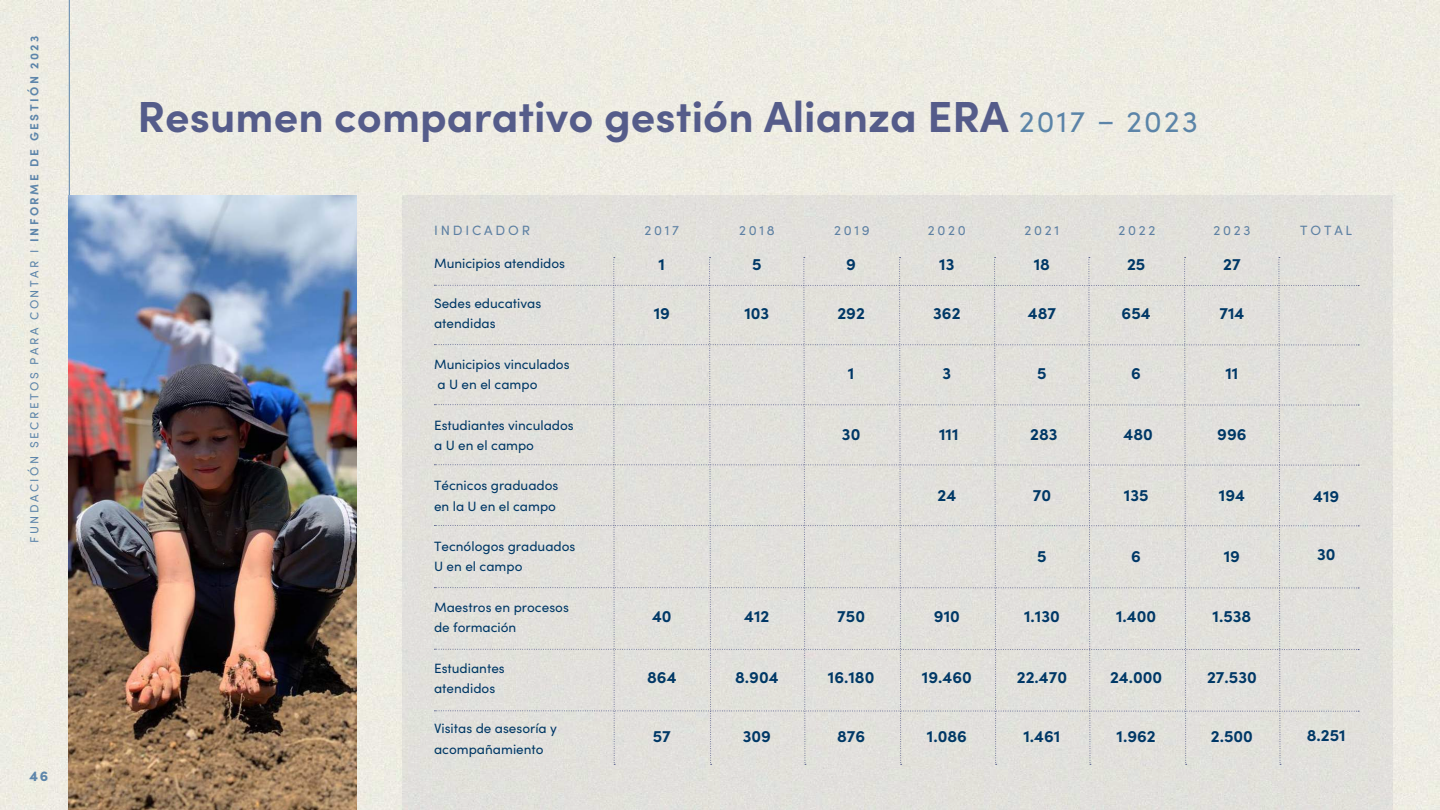
<style>
.page{position:relative;width:1440px;height:810px;background:#eeece3}
.page>*{position:absolute;margin:0;border:0;box-sizing:border-box;transform-origin:0 0}
.t1{font:700 43.58px "Sofia Pro";color:#555c8a}
.t2{font:700 16.5px "Sofia Pro";color:#003866}
.t3{font:900 14.25px "Sofia Pro";color:#5d85aa}
.t4{font:13.5px/20.2px "Sofia Pro";color:#003866}
.t5{font:13.5px "Sofia Pro";letter-spacing:.2em;color:#5d80a3}
.t6{font:11.77px "Sofia Pro";letter-spacing:.21em;color:#5d85aa}
.s1{font-weight:700}
.s2{font-weight:400;font-size:30px;color:#5b84a8}
</style>
<div class="page">
<hr style="left:69px;top:0;width:1px;height:810px;background:#5b84aa">
<div style="left:402px;top:196px;width:991px;height:614px;background:#e2e0dc"></div>
<svg style="left:434px;top:257px;width:925px;height:508px"></svg>
<img style="left:69px;top:196px;width:287px;height:614px">
<p class="t6" style="left:26px;top:543px;width:509px;rotate:-90deg">FUNDACIÓN SECRETOS PARA CONTAR I <span class="s1">INFORME DE GESTIÓN 2023</span></p>
<p class="t3" style="left:30px;top:764px;width:20px">46</p>
<h1 class="t1" style="left:138px;top:83px;width:1062px">Resumen comparativo gestión Alianza ERA <span class="s2">2017 – 2023</span></h1>
<p class="t5" style="left:434px;top:220px;width:97px">INDICADOR</p>
<p class="t5" style="left:645px;top:220px;width:36px">2017</p>
<p class="t5" style="left:739px;top:220px;width:37px">2018</p>
<p class="t5" style="left:834px;top:220px;width:37px">2019</p>
<p class="t5" style="left:928px;top:220px;width:39px">2020</p>
<p class="t5" style="left:1025px;top:220px;width:36px">2021</p>
<p class="t5" style="left:1118px;top:220px;width:38px">2022</p>
<p class="t5" style="left:1213px;top:220px;width:39px">2023</p>
<p class="t5" style="left:1300px;top:220px;width:54px">TOTAL</p>
<p class="t2" style="left:1223px;top:251px;width:19px">27</p>
<p class="t2" style="left:1219px;top:300px;width:26px">714</p>
<p class="t4" style="left:434px;top:252px;width:133px">Municipios atendidos</p>
<p class="t4" style="left:434px;top:293px;width:109px">Sedes educativas atendidas</p>
<p class="t4" style="left:434px;top:353px;width:137px">Municipios vinculados a U en el campo</p>
<p class="t4" style="left:434px;top:414px;width:141px">Estudiantes vinculados a U en el campo</p>
<p class="t4" style="left:434px;top:475px;width:126px">Técnicos graduados en la U en el campo</p>
<p class="t4" style="left:434px;top:536px;width:143px">Tecnólogos graduados<br>U en el campo</p>
<p class="t4" style="left:434px;top:596px;width:136px">Maestros en procesos de formación</p>
<p class="t4" style="left:434px;top:657px;width:72px">Estudiantes atendidos</p>
<p class="t4" style="left:434px;top:718px;width:124px">Visitas de asesoría y acompañamiento</p>
<p class="t2" style="left:659px;top:251px;width:8px">1</p>
<p class="t2" style="left:654px;top:300px;width:18px">19</p>
<p class="t2" style="left:846px;top:251px;width:11px">9</p>
<p class="t2" style="left:837px;top:300px;width:29px">292</p>
<p class="t2" style="left:939px;top:251px;width:17px">13</p>
<p class="t2" style="left:933px;top:300px;width:29px">362</p>
<p class="t2" style="left:1034px;top:251px;width:18px">18</p>
<p class="t2" style="left:1028px;top:300px;width:30px">487</p>
<p class="t2" style="left:1127px;top:251px;width:20px">25</p>
<p class="t2" style="left:1122px;top:300px;width:31px">654</p>
<p class="t2" style="left:752px;top:251px;width:11px">5</p>
<p class="t2" style="left:744px;top:300px;width:26px">103</p>
<p class="t2" style="left:848px;top:361px;width:8px">1</p>
<p class="t2" style="left:943px;top:361px;width:10px">3</p>
<p class="t2" style="left:1225px;top:361px;width:14px">11</p>
<p class="t2" style="left:1131px;top:361px;width:11px">6</p>
<p class="t2" style="left:1037px;top:361px;width:11px">5</p>
<p class="t2" style="left:842px;top:422px;width:20px">30</p>
<p class="t2" style="left:939px;top:422px;width:21px">111</p>
<p class="t2" style="left:1217px;top:422px;width:31px">996</p>
<p class="t2" style="left:1030px;top:422px;width:29px">283</p>
<p class="t2" style="left:1123px;top:422px;width:31px">480</p>
<p class="t2" style="left:938px;top:482px;width:20px">24</p>
<p class="t2" style="left:1219px;top:482px;width:28px">194</p>
<p class="t2" style="left:1033px;top:482px;width:20px">70</p>
<p class="t2" style="left:1124px;top:482px;width:26px">135</p>
<p class="t2" style="left:1313px;top:483px;width:28px">419</p>
<p class="t2" style="left:1317px;top:542px;width:20px">30</p>
<p class="t2" style="left:1224px;top:543px;width:18px">19</p>
<p class="t2" style="left:1131px;top:543px;width:11px">6</p>
<p class="t2" style="left:1037px;top:543px;width:11px">5</p>
<p class="t2" style="left:652px;top:604px;width:21px">40</p>
<p class="t2" style="left:744px;top:604px;width:27px">412</p>
<p class="t2" style="left:837px;top:604px;width:29px">750</p>
<p class="t2" style="left:934px;top:604px;width:27px">910</p>
<p class="t2" style="left:1213px;top:604px;width:40px">1.538</p>
<p class="t2" style="left:1024px;top:604px;width:37px">1.130</p>
<p class="t2" style="left:1116px;top:604px;width:42px">1.400</p>
<p class="t2" style="left:647px;top:665px;width:31px">864</p>
<p class="t2" style="left:735px;top:665px;width:45px">8.904</p>
<p class="t2" style="left:828px;top:665px;width:48px">16.180</p>
<p class="t2" style="left:922px;top:665px;width:51px">19.460</p>
<p class="t2" style="left:1207px;top:665px;width:51px">27.530</p>
<p class="t2" style="left:1017px;top:665px;width:52px">22.470</p>
<p class="t2" style="left:1110px;top:665px;width:54px">24.000</p>
<p class="t2" style="left:1307px;top:722px;width:40px">8.251</p>
<p class="t2" style="left:743px;top:723px;width:30px">309</p>
<p class="t2" style="left:837px;top:723px;width:30px">876</p>
<p class="t2" style="left:927px;top:723px;width:42px">1.086</p>
<p class="t2" style="left:1211px;top:723px;width:44px">2.500</p>
<p class="t2" style="left:1023px;top:723px;width:38px">1.461</p>
<p class="t2" style="left:1117px;top:723px;width:41px">1.962</p>
<p class="t2" style="left:653px;top:723px;width:20px">57</p>
</div>
